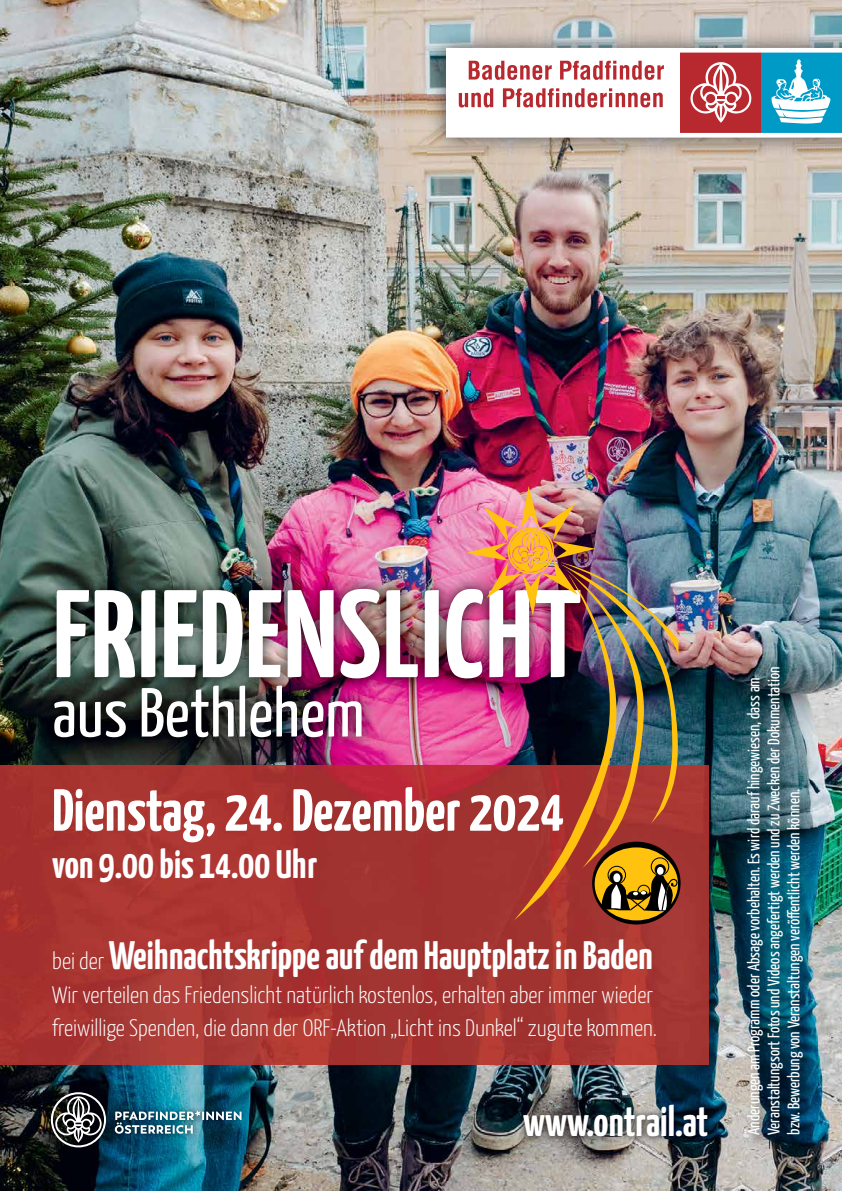
<style>
.page{position:relative;width:842px;height:1191px;background:#fff}
.page>*{position:absolute;margin:0;border:0;box-sizing:border-box;transform-origin:0 0}
.t1{font:700 124.4px "Yanone Kaffeesatz";letter-spacing:.01em;color:#fff}
.t2{font:69.2px "Yanone Kaffeesatz";color:#fff}
.t3{font:700 59.4px "Yanone Kaffeesatz";color:#fff}
.t4{font:700 41.8px "Yanone Kaffeesatz";color:#fff}
.t5{font:700 39.6px "Yanone Kaffeesatz";color:#fff}
.t6{font:300 23.8px/33.2px "Yanone Kaffeesatz";color:#fff}
.t7{font:16.6px/20px "Yanone Kaffeesatz";color:#fff}
.s1{font-weight:300;font-size:23.8px}
</style>
<div class="page">
<img style="left:0;top:0;width:842px;height:1191px">
<img style="left:428px;top:30px;width:414px;height:126px">
<svg style="left:444px;top:46px;width:398px;height:94px"></svg>
<img style="left:0;top:765px;width:708px;height:299px">
<img style="left:42px;top:576px;width:424px;height:173px">
<svg style="left:592px;top:841px;width:89px;height:83px"></svg>
<svg style="left:595px;top:847px;width:83px;height:73px"></svg>
<img style="left:466px;top:486px;width:222px;height:382px">
<img style="left:514px;top:574px;width:132px;height:346px">
<svg style="left:609px;top:870px;width:14px;height:13px"></svg>
<div style="left:608px;top:866px;width:18px;height:18px;border:1px solid #000;border-radius:50%"></div>
<svg style="left:655px;top:864px;width:11px;height:11px"></svg>
<div style="left:657px;top:867px;width:7px;height:8px;background:#fff;border-radius:50%"></div>
<div style="left:651px;top:857px;width:18px;height:18px;border:1px solid #000;border-radius:50%"></div>
<svg style="left:599px;top:874px;width:81px;height:37px;background:#866c2a"></svg>
<img style="left:517px;top:1098px;width:197px;height:45px">
<img style="left:44px;top:1085px;width:205px;height:69px">
<svg style="left:115px;top:1110px;width:127px;height:23px"></svg>
<svg style="left:51px;top:1092px;width:55px;height:55px"></svg>
<img style="left:742px;top:663px;width:75px;height:485px">
<h1 class="t1" style="left:53px;top:545px;width:530px">FRIEDENSLICHT</h1>
<h2 class="t2" style="left:52px;top:663px;width:314px">aus Bethlehem</h2>
<h3 class="t3" style="left:52px;top:768px;width:513px">Dienstag, 24. Dezember 2024</h3>
<h3 class="t5" style="left:52px;top:836px;width:266px">von 9.00 bis 14.00 Uhr</h3>
<h3 class="t5" style="left:52px;top:927px;width:602px"><span class="s1">bei der</span> Weihnachtskrippe auf dem Hauptplatz in Baden</h3>
<h3 class="t6" style="left:52px;top:976px;width:606px">Wir verteilen das Friedenslicht natürlich kostenlos, erhalten aber immer wieder freiwillige Spenden, die dann der ORF-Aktion „Licht ins Dunkel“ zugute kommen.</h3>
<h3 class="t4" style="left:523px;top:1091px;width:187px">www.ontrail.at</h3>
<p class="t7" style="left:743px;top:1134px;width:470px;rotate:-90deg">Änderungen am Programm oder Absage vorbehalten. Es wird darauf hingewiesen, dass am<br>Veranstaltungsort Fotos und Videos angefertigt werden und zu Zwecken der Dokumentation bzw. Bewerbung von Veranstaltungen veröffentlicht werden können.</p>
</div>
